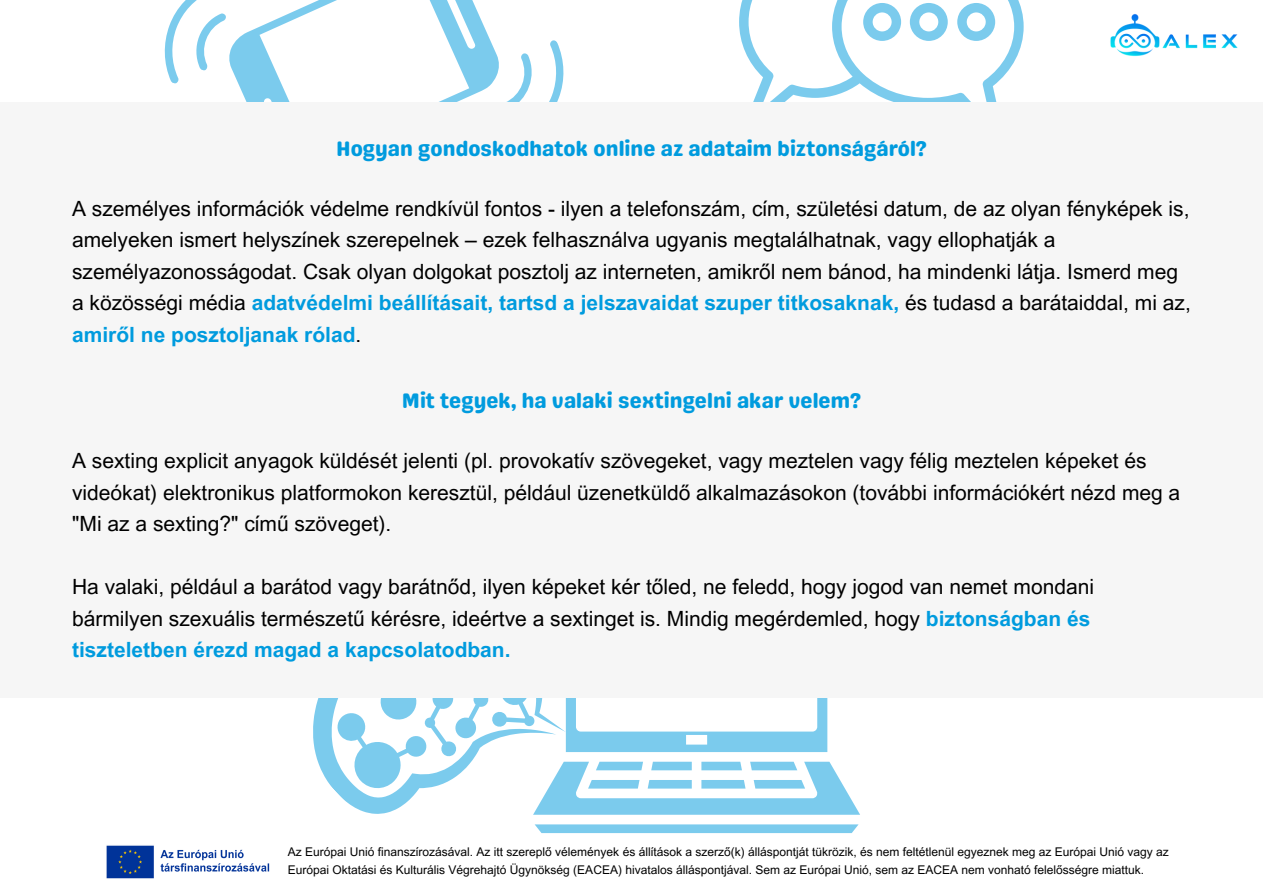
<style>
.page{position:relative;width:1263px;height:894px;background:#fff}
.page>*{position:absolute;margin:0;border:0;box-sizing:border-box;transform-origin:0 0}
.t1{font:21px/31.5px "Arial MT Pro";color:#000}
.t2{font:21px "Genty Sans";color:#009bde}
.t3{font:12px/18px "Arial MT Pro";color:#000}
.s1{font-weight:700;color:#009bde}
</style>
<div class="page">
<svg style="left:239px;top:0;width:250px;height:102px"></svg>
<svg style="left:483px;top:38px;width:81px;height:64px"></svg>
<svg style="left:164px;top:0;width:81px;height:85px"></svg>
<svg style="left:583px;top:824px;width:276px;height:8px;background:#83ceee"></svg>
<svg style="left:313px;top:698px;width:270px;height:136px"></svg>
<svg style="left:320px;top:698px;width:540px;height:116px"></svg>
<svg style="left:739px;top:0;width:285px;height:102px"></svg>
<div style="left:0;top:103px;width:1263px;height:595px;background:#f6f6f6"></div>
<img style="left:1110px;top:14px;width:128px;height:43px">
<img style="left:106px;top:845px;width:164px;height:34px">
<p class="t2" style="left:336px;top:136px;width:592px">Hogyan gondoskodhatok online az adataim biztonságáról?</p>
<p class="t1" style="left:72px;top:195px;width:1120px">A személyes információk védelme rendkívül fontos - ilyen a telefonszám, cím, születési datum, de az olyan fényképek is, amelyeken ismert helyszínek szerepelnek – ezek felhasználva ugyanis megtalálhatnak, vagy ellophatják a személyazonosságodat. Csak olyan dolgokat posztolj az interneten, amikről nem bánod, ha mindenki látja. Ismerd meg a közösségi média <span class="s1">adatvédelmi beállításait, tartsd a jelszavaidat szuper titkosaknak,</span> és tudasd a barátaiddal, mi az, <span class="s1">amiről ne posztoljanak rólad</span>.</p>
<p class="t2" style="left:402px;top:388px;width:461px">Mit tegyek, ha valaki sextingelni akar velem?</p>
<p class="t1" style="left:72px;top:447px;width:1110px">A sexting explicit anyagok küldését jelenti (pl. provokatív szövegeket, vagy meztelen vagy félig meztelen képeket és videókat) elektronikus platformokon keresztül, például üzenetküldő alkalmazásokon (további információkért nézd meg a "Mi az a sexting?" című szöveget).</p>
<h1 class="t1" style="left:72px;top:573px;width:1023px">Ha valaki, például a barátod vagy barátnőd, ilyen képeket kér tőled, ne feledd, hogy jogod van nemet mondani bármilyen szexuális természetű kérésre, ideértve a sextinget is. Mindig megérdemled, hogy <span class="s1">biztonságban és tiszteletben érezd magad a kapcsolatodban.</span></h1>
<h2 class="t3" style="left:288px;top:844px;width:883px">Az Európai Unió finanszírozásával. Az itt szereplő vélemények és állítások a szerző(k) álláspontját tükrözik, és nem feltétlenül egyeznek meg az Európai Unió vagy az<br>Európai Oktatási és Kulturális Végrehajtó Ügynökség (EACEA) hivatalos álláspontjával. Sem az Európai Unió, sem az EACEA nem vonható felelősségre miattuk.</h2>
</div>
